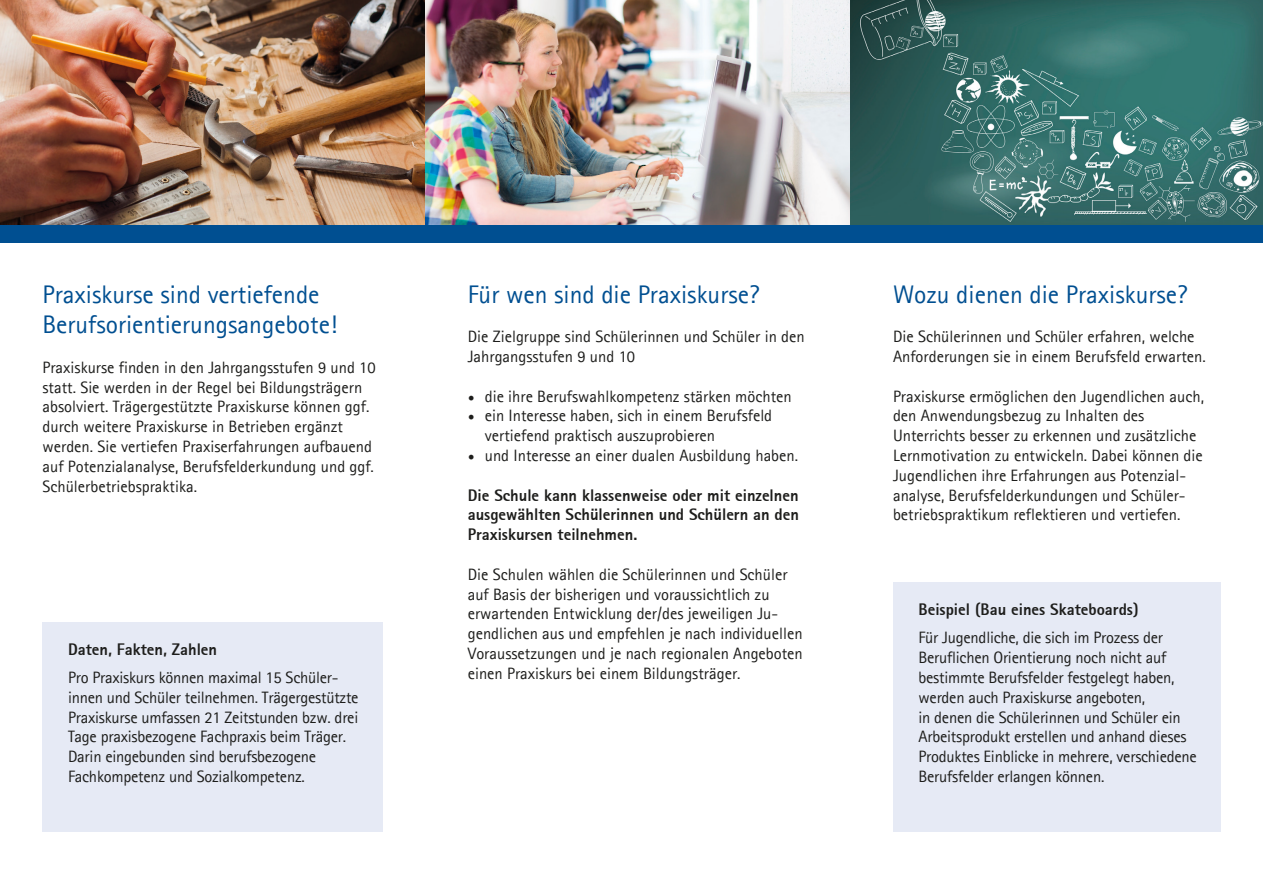
<style>
.page{position:relative;width:1263px;height:893px;background:#fff}
.page>*{position:absolute;margin:0;border:0;box-sizing:border-box;transform-origin:0 0}
.t1{font:25.5px/30.6px "Agfa Rotis Sans Serif";color:#004f91}
.t2{font:16.5px/19.8px "Agfa Rotis Sans Serif";color:#1d1d1b}
.t3{font:800 16.5px/19.8px "Agfa Rotis Sans Serif";color:#1d1d1b;text-align:justify}
.s1{font-family:"Minion Pro";font-size:18px}
</style>
<div class="page">
<img style="left:0;top:0;width:425px;height:225px">
<img style="left:425px;top:0;width:425px;height:225px">
<img style="left:850px;top:0;width:413px;height:225px">
<div style="left:43px;top:622px;width:340px;height:209px;background:#e6eaf5"></div>
<div style="left:893px;top:582px;width:327px;height:249px;background:#e6eaf5"></div>
<div style="left:0;top:225px;width:1263px;height:17px;background:#004f91"></div>
<h1 class="t1" style="left:43px;top:278px;width:296px">Praxiskurse sind vertiefende<br>Berufsorientierungsangebote!</h1>
<p class="t2" style="left:43px;top:357px;width:335px">Praxiskurse finden in den Jahrgangsstufen 9 und 10 statt. Sie werden in der Regel bei Bildungsträgern absolviert. Trägergestützte Praxiskurse können ggf. durch weitere Praxiskurse in Betrieben ergänzt werden. Sie vertiefen Praxiserfahrungen aufbauend auf Potenzialanalyse, Berufsfelderkundung und ggf.<br>Schülerbetriebspraktika.</p>
<p class="t3" style="left:68px;top:639px;width:151px">Daten, Fakten, Zahlen</p>
<p class="t2" style="left:68px;top:667px;width:292px">Pro Praxiskurs können maximal 15 Schüler&shy;innen und Schüler teilnehmen. Trägergestützte Praxiskurse umfassen 21 Zeitstunden bzw. drei Tage praxisbezogene Fachpraxis beim Träger.<br>Darin eingebunden sind berufsbezogene Fachkompetenz und Sozialkompetenz.</p>
<h1 class="t1" style="left:468px;top:278px;width:293px">Für wen sind die Praxiskurse?</h1>
<p class="t2" style="left:468px;top:326px;width:338px">Die Zielgruppe sind Schülerinnen und Schüler in den<br>Jahrgangsstufen 9 und 10</p>
<p class="t2" style="left:468px;top:386px;width:325px"><span class="s1">•</span> die ihre Berufswahlkompetenz stärken möchten</p>
<p class="t2" style="left:485px;top:406px;width:289px;text-indent:-17px"><span class="s1">•</span> ein Interesse haben, sich in einem Berufsfeld vertiefend praktisch auszuprobieren</p>
<p class="t2" style="left:468px;top:445px;width:332px"><span class="s1">•</span> und Interesse an einer dualen Ausbildung haben.</p>
<p class="t3" style="left:468px;top:485px;width:333px">Die Schule kann klassenweise oder mit einzelnen ausgewählten Schülerinnen und Schülern an den Praxiskursen teilnehmen.</p>
<p class="t2" style="left:468px;top:564px;width:337px">Die Schulen wählen die Schülerinnen und Schüler auf Basis der bisherigen und voraussichtlich zu erwartenden Entwicklung der/des jeweiligen Ju&shy;gendlichen aus und empfehlen je nach individuellen Voraussetzungen und je nach regionalen Angeboten einen Praxiskurs bei einem Bildungsträger.</p>
<h1 class="t1" style="left:893px;top:278px;width:296px">Wozu dienen die Praxiskurse?</h1>
<p class="t2" style="left:893px;top:326px;width:314px">Die Schülerinnen und Schüler erfahren, welche<br>Anforderungen sie in einem Berufsfeld erwarten.</p>
<p class="t2" style="left:893px;top:386px;width:312px">Praxiskurse ermöglichen den Jugendlichen auch, den Anwendungsbezug zu Inhalten des Unterrichts besser zu erkennen und zusätzliche Lernmotivation zu entwickeln. Dabei können die Jugendlichen ihre Erfahrungen aus Potenzial&shy;analyse, Berufsfelderkundungen und Schüler&shy;betriebspraktikum reflektieren und vertiefen.</p>
<p class="t3" style="left:918px;top:599px;width:221px">Beispiel (Bau eines Skateboards)</p>
<p class="t2" style="left:918px;top:628px;width:280px">Für Jugendliche, die sich im Prozess der Beruflichen Orientierung noch nicht auf bestimmte Berufsfelder festgelegt haben, werden auch Praxiskurse angeboten,<br>in denen die Schülerinnen und Schüler ein Arbeitsprodukt erstellen und anhand dieses Produktes Einblicke in mehrere, verschiedene Berufsfelder erlangen können.</p>
</div>
